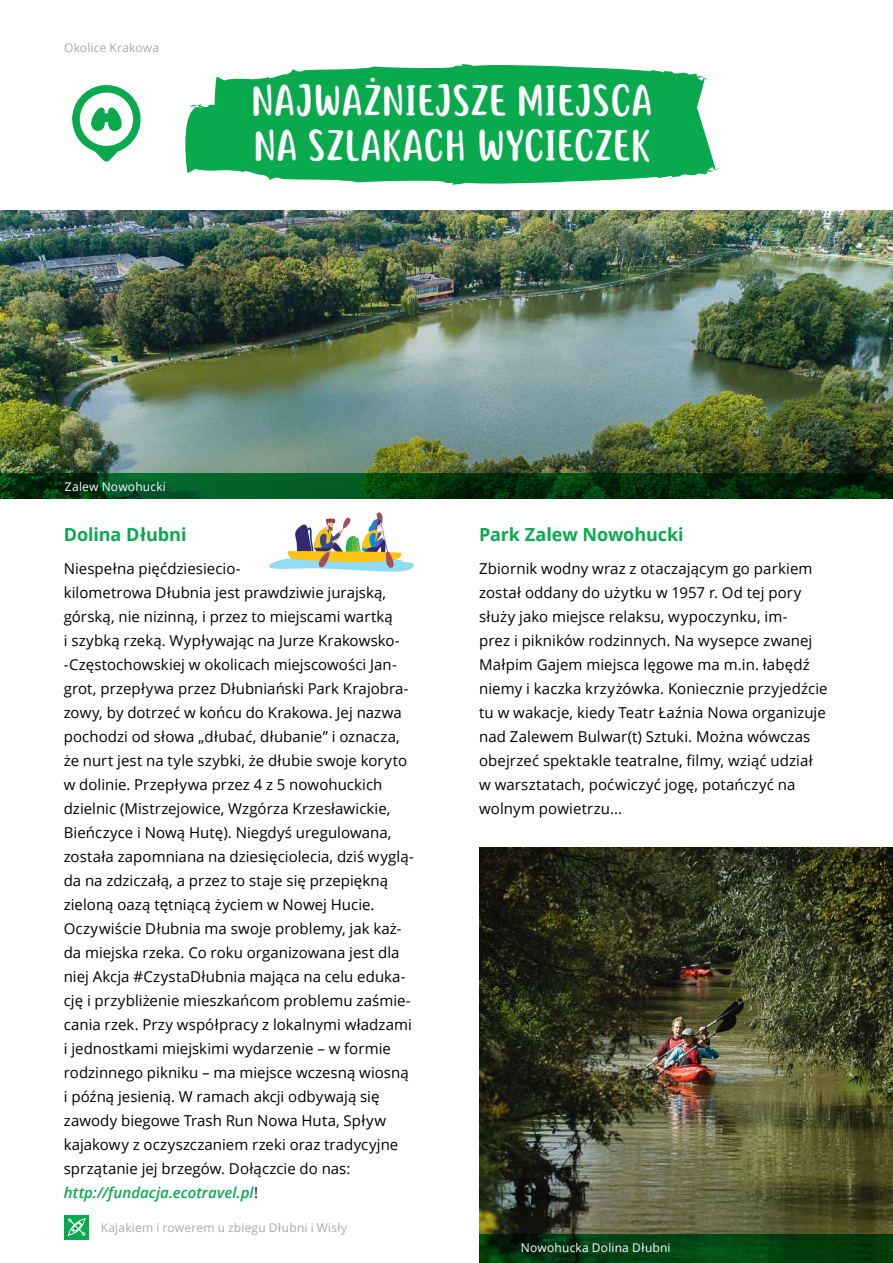
<style>
.page{position:relative;width:893px;height:1263px;background:#fff}
.page>*{position:absolute;margin:0;border:0;box-sizing:border-box;transform-origin:0 0}
.t1{font:42px/45px "Justtellmewhat";color:#fff}
.t2{font:700 18px "Open Sans";letter-spacing:-.005em;color:#09a94e}
.t3{font:15px/24px "Open Sans";letter-spacing:.005em;color:#000}
.t4{font:12px "Open Sans";letter-spacing:.015em;color:#a7a9ac}
.t5{font:12px "Open Sans";letter-spacing:.015em;color:#fff}
.s1{font-weight:600;font-style:italic;color:#09a94e}
</style>
<div class="page">
<div style="left:64px;top:1215px;width:25px;height:24px;background:#09a94e"></div>
<svg style="left:68px;top:1218px;width:18px;height:18px"></svg>
<svg style="left:72px;top:85px;width:69px;height:77px"></svg>
<img style="left:0;top:211px;width:893px;height:262px">
<img style="left:479px;top:848px;width:414px;height:386px">
<svg style="left:185px;top:64px;width:534px;height:121px;background:#2bb566"></svg>
<svg style="left:269px;top:512px;width:145px;height:60px"></svg>
<svg style="left:0;top:473px;width:893px;height:26px;background:#023b13"></svg>
<svg style="left:479px;top:1234px;width:414px;height:29px;background:#023d10"></svg>
<p class="t4" style="left:64px;top:39px;width:96px">Okolice Krakowa</p>
<h1 class="t1" style="left:250px;top:83px;width:404px">NAJWAŻNIEJSZE MIEJSCA<br>NA SZLAKACH WYCIECZEK</h1>
<p class="t5" style="left:65px;top:478px;width:103px">Zalew Nowohucki</p>
<p class="t2" style="left:64px;top:522px;width:124px">Dolina Dłubni</p>
<p class="t3" style="left:64px;top:556px;width:352px">Niespełna pięćdziesiecio-<br>kilometrowa Dłubnia jest prawdziwie jurajską, górską, nie nizinną, i przez to miejscami wartką<br>i szybką rzeką. Wypływając na Jurze Krakowsko--Częstochowskiej w okolicach miejscowości Jan&shy;grot, przepływa przez Dłubniański Park Krajobra&shy;zowy, by dotrzeć w końcu do Krakowa. Jej nazwa pochodzi od słowa „dłubać, dłubanie” i oznacza, że nurt jest na tyle szybki, że dłubie swoje koryto w dolinie. Przepływa przez 4 z 5 nowohuckich dzielnic (Mistrzejowice, Wzgórza Krzesławickie, Bieńczyce i Nową Hutę). Niegdyś uregulowana, została zapomniana na dziesięciolecia, dziś wyglą&shy;da na zdziczałą, a przez to staje się przepiękną zieloną oazą tętniącą życiem w Nowej Hucie.<br>Oczywiście Dłubnia ma swoje problemy, jak każ&shy;da miejska rzeka. Co roku organizowana jest dla niej Akcja #CzystaDłubnia mająca na celu eduka&shy;cję i przybliżenie mieszkańcom problemu zaśmie&shy;cania rzek. Przy współpracy z lokalnymi władzami i jednostkami miejskimi wydarzenie – w formie rodzinnego pikniku – ma miejsce wczesną wiosną i późną jesienią. W ramach akcji odbywają się zawody biegowe Trash Run Nowa Huta, Spływ kajakowy z oczyszczaniem rzeki oraz tradycyjne sprzątanie jej brzegów. Dołączcie do nas: <span class="s1">http://fundacja.ecotravel.pl</span>!</p>
<p class="t4" style="left:101px;top:1219px;width:248px">Kajakiem i rowerem u zbiegu Dłubni i Wisły</p>
<p class="t2" style="left:479px;top:522px;width:206px">Park Zalew Nowohucki</p>
<p class="t3" style="left:479px;top:556px;width:350px">Zbiornik wodny wraz z otaczającym go parkiem został oddany do użytku w 1957 r. Od tej pory służy jako miejsce relaksu, wypoczynku, im-<br>prez i pikników rodzinnych. Na wysepce zwanej Małpim Gajem miejsca lęgowe ma m.in. łabędź niemy i kaczka krzyżówka. Koniecznie przyjedźcie tu w wakacje, kiedy Teatr Łaźnia Nowa organizuje nad Zalewem Bulwar(t) Sztuki. Można wówczas obejrzeć spektakle teatralne, filmy, wziąć udział w warsztatach, poćwiczyć jogę, potańczyć na wolnym powietrzu...</p>
<p class="t5" style="left:521px;top:1239px;width:151px">Nowohucka Dolina Dłubni</p>
</div>
